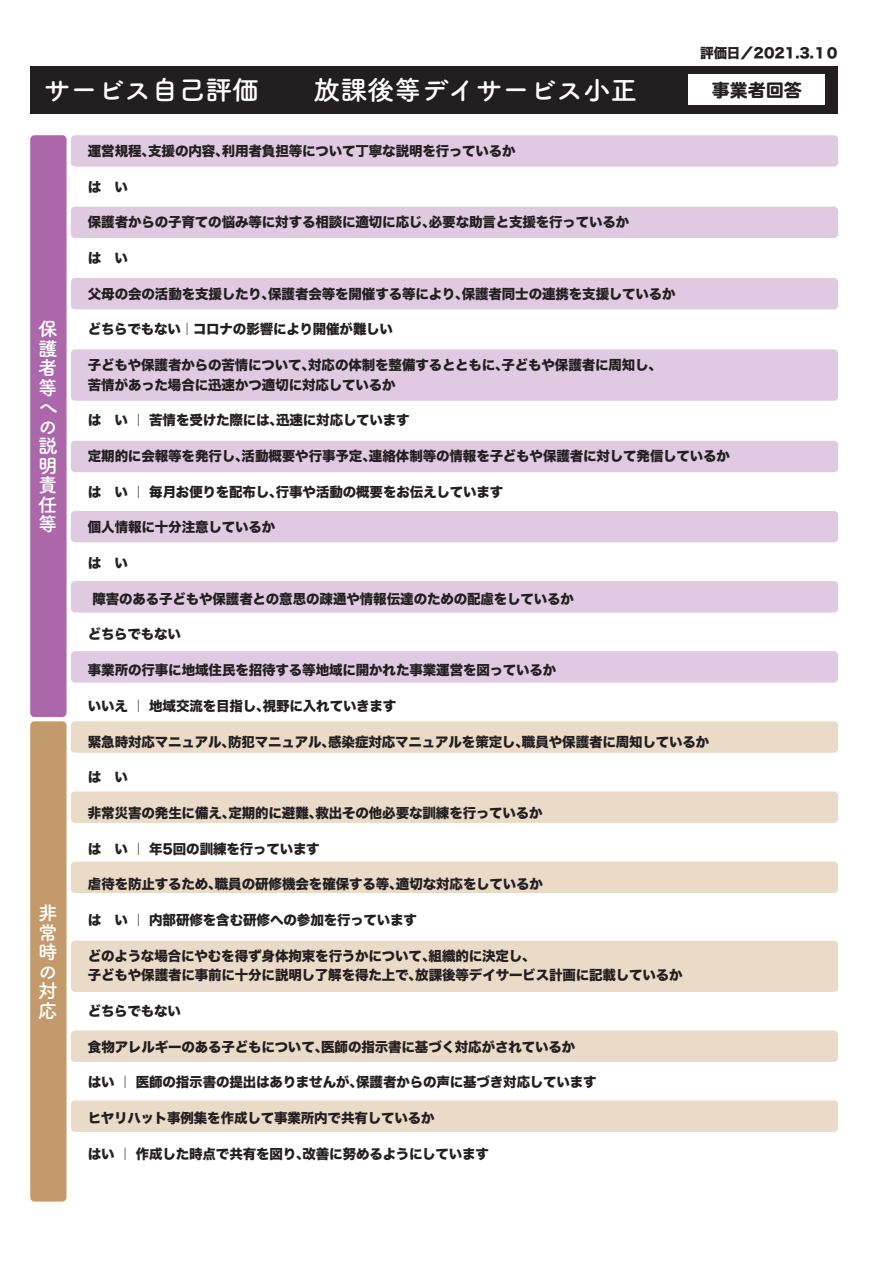
<style>
.page{position:relative;width:893px;height:1263px;background:#fff}
.page>*{position:absolute;margin:0;border:0;box-sizing:border-box;transform-origin:0 0}
.t1{font:700 27px "Tsuku A Rd Gothic";color:#fff}
.t2{font:700 19.5px/19.5px "Tsuku A Rd Gothic";color:#fff;text-align:justify}
.t3{font:18px "Heisei Maru Go Std W8";color:#231f20}
.t4{font:13.5px/19.5px "Hira Kaku Std W8";letter-spacing:-.01em;color:#231f20}
</style>
<div class="page">
<div style="left:71px;top:441px;width:767px;height:31px;background:#dfcae2;border-radius:4px"></div>
<div style="left:71px;top:511px;width:767px;height:31px;background:#dfcae2;border-radius:4px"></div>
<div style="left:71px;top:581px;width:767px;height:31px;background:#dfcae2;border-radius:4px"></div>
<div style="left:71px;top:651px;width:767px;height:32px;background:#dfcae2;border-radius:4px"></div>
<div style="left:71px;top:721px;width:767px;height:32px;background:#eadac8;border-radius:4px"></div>
<div style="left:30px;top:66px;width:808px;height:47px;background:#231f20"></div>
<div style="left:71px;top:135px;width:767px;height:32px;background:#dfcae2;border-radius:4px"></div>
<div style="left:71px;top:207px;width:767px;height:31px;background:#dfcae2;border-radius:4px"></div>
<div style="left:71px;top:278px;width:767px;height:31px;background:#dfcae2;border-radius:4px"></div>
<div style="left:71px;top:349px;width:767px;height:52px;background:#dfcae2;border-radius:4px"></div>
<div style="left:71px;top:941px;width:767px;height:51px;background:#eadac8;border-radius:4px"></div>
<div style="left:71px;top:861px;width:767px;height:32px;background:#eadac8;border-radius:4px"></div>
<div style="left:71px;top:791px;width:767px;height:32px;background:#eadac8;border-radius:4px"></div>
<div style="left:71px;top:1030px;width:767px;height:32px;background:#eadac8;border-radius:4px"></div>
<div style="left:71px;top:1100px;width:767px;height:32px;background:#eadac8;border-radius:4px"></div>
<div style="left:30px;top:135px;width:37px;height:582px;background:#ab67aa;border-radius:4px"></div>
<div style="left:30px;top:721px;width:37px;height:480px;background:#c39a6b;border-radius:4px"></div>
<div style="left:688px;top:75px;width:137px;height:30px;background:#fff"></div>
<p class="t4" style="left:700px;top:44px;width:140px">評価日／2021.3.１０</p>
<h1 class="t1" style="left:43px;top:69px;width:595px">サービス自己評価　　放課後等デイサービス小正</h1>
<h3 class="t3" style="left:712px;top:80px;width:92px">事業者回答</h3>
<h2 class="t2" style="left:38px;top:318px;width:21px">保護者等への説明責任等</h2>
<h2 class="t2" style="left:38px;top:902px;width:21px">非常時の対応</h2>
<p class="t4" style="left:88px;top:141px;width:429px">運営規程、支援の内容、利用者負担等について丁寧な説明を行っているか</p>
<p class="t4" style="left:88px;top:177px;width:42px">は　い</p>
<p class="t4" style="left:88px;top:213px;width:543px">保護者からの子育ての悩み等に対する相談に適切に応じ、必要な助言と支援を行っているか</p>
<p class="t4" style="left:88px;top:249px;width:42px">は　い</p>
<p class="t4" style="left:88px;top:284px;width:589px">父母の会の活動を支援したり、保護者会等を開催する等により、保護者同士の連携を支援しているか</p>
<p class="t4" style="left:88px;top:320px;width:307px">どちらでもない｜コロナの影響により開催が難しい</p>
<p class="t4" style="left:88px;top:356px;width:576px">子どもや保護者からの苦情について、対応の体制を整備するとともに、子どもや保護者に周知し、苦情があった場合に迅速かつ適切に対応しているか</p>
<p class="t4" style="left:88px;top:411px;width:323px">は　い ｜ 苦情を受けた際には、迅速に対応しています</p>
<p class="t4" style="left:88px;top:447px;width:644px">定期的に会報等を発行し、活動概要や行事予定、連絡体制等の情報を子どもや保護者に対して発信しているか</p>
<p class="t4" style="left:88px;top:482px;width:417px">は　い ｜ 毎月お便りを配布し、行事や活動の概要をお伝えしています</p>
<p class="t4" style="left:88px;top:518px;width:189px">個人情報に十分注意しているか</p>
<p class="t4" style="left:88px;top:554px;width:42px">は　い</p>
<p class="t4" style="left:92px;top:589px;width:483px">障害のある子どもや保護者との意思の疎通や情報伝達のための配慮をしているか</p>
<p class="t4" style="left:88px;top:625px;width:95px">どちらでもない</p>
<p class="t4" style="left:88px;top:661px;width:470px">事業所の行事に地域住民を招待する等地域に開かれた事業運営を図っているか</p>
<p class="t4" style="left:88px;top:696px;width:310px">いいえ ｜ 地域交流を目指し、視野に入れていきます</p>
<p class="t4" style="left:88px;top:732px;width:623px">緊急時対応マニュアル、防犯マニュアル、感染症対応マニュアルを策定し、職員や保護者に周知しているか</p>
<p class="t4" style="left:88px;top:768px;width:42px">は　い</p>
<p class="t4" style="left:88px;top:803px;width:456px">非常災害の発生に備え、定期的に避難、救出その他必要な訓練を行っているか</p>
<p class="t4" style="left:88px;top:839px;width:234px">は　い ｜ 年5回の訓練を行っています</p>
<p class="t4" style="left:88px;top:875px;width:457px">虐待を防止するため、職員の研修機会を確保する等、適切な対応をしているか</p>
<p class="t4" style="left:88px;top:911px;width:331px">は　い ｜ 内部研修を含む研修への参加を行っています</p>
<p class="t4" style="left:88px;top:946px;width:596px">どのような場合にやむを得ず身体拘束を行うかについて、組織的に決定し、<br>子どもや保護者に事前に十分に説明し了解を得た上で、放課後等デイサービス計画に記載しているか</p>
<p class="t4" style="left:88px;top:1001px;width:95px">どちらでもない</p>
<p class="t4" style="left:88px;top:1037px;width:489px">食物アレルギーのある子どもについて、医師の指示書に基づく対応がされているか</p>
<p class="t4" style="left:88px;top:1073px;width:510px">はい ｜ 医師の指示書の提出はありませんが、保護者からの声に基づき対応しています</p>
<p class="t4" style="left:88px;top:1109px;width:348px">ヒヤリハット事例集を作成して事業所内で共有しているか</p>
<p class="t4" style="left:88px;top:1144px;width:403px">はい ｜ 作成した時点で共有を図り、改善に努めるようにしています</p>
</div>
